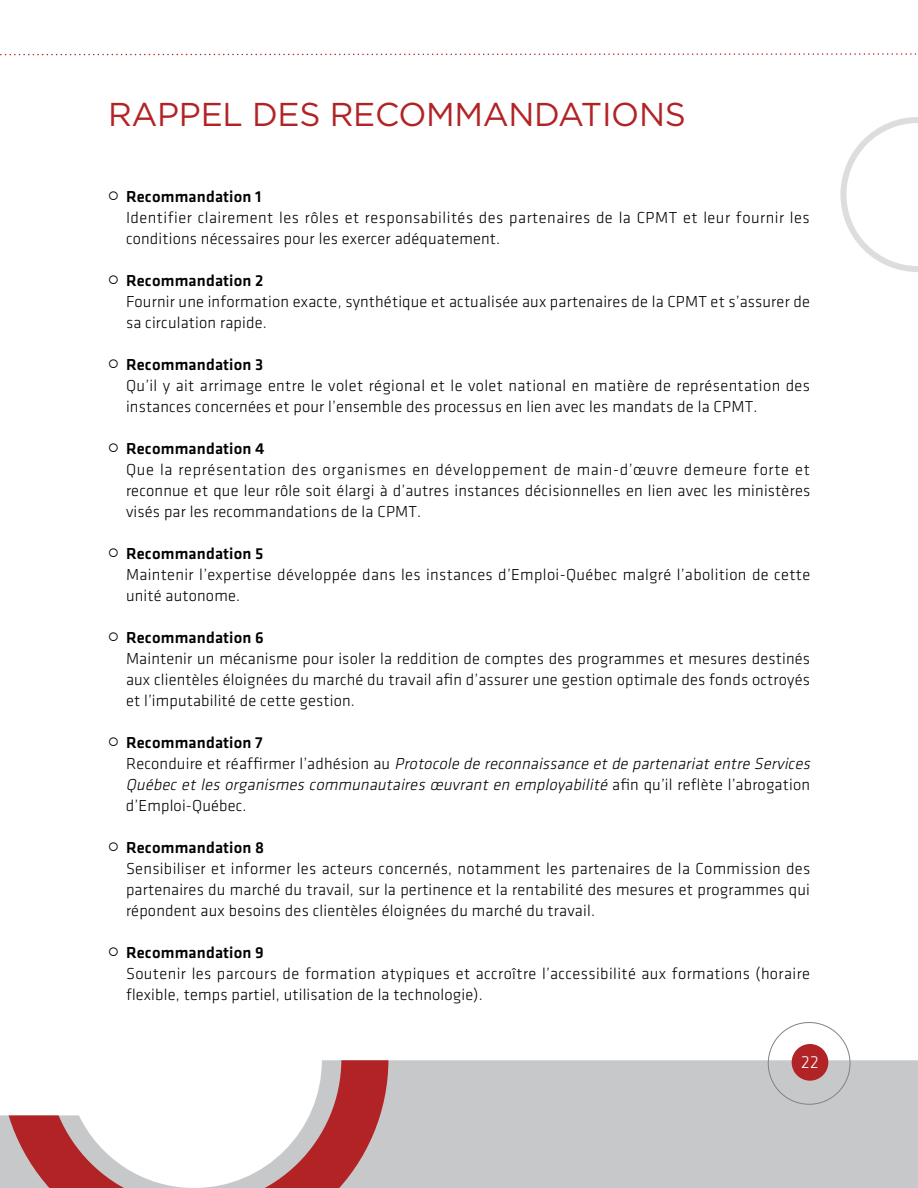
<style>
.page{position:relative;width:918px;height:1188px;background:#fff}
.page>*{position:absolute;margin:0;border:0;box-sizing:border-box;transform-origin:0 0}
.t1{font:33px "Gotham";letter-spacing:-.01em;color:#b22325}
.t2{font:300 18px "Klavika";color:#fff}
.t3{font:300 16.5px/21px "Klavika";letter-spacing:.01em;color:#000}
.t4{font:italic 300 16.5px/21px "Klavika";color:#000}
.t5{font:300 16.5px/21px "Klavika";letter-spacing:.03em;color:#000}
.s1{font-weight:500}
.s2{font-weight:500;font-style:normal}
.s3{font-style:normal}
</style>
<div class="page">
<svg style="left:840px;top:117px;width:78px;height:155px"></svg>
<div style="left:388px;top:1060px;width:530px;height:128px;background:#c7c8ca"></div>
<svg style="left:0;top:1060px;width:388px;height:128px"></svg>
<div style="left:792px;top:1044px;width:36px;height:37px;background:#b22325;border-radius:50%"></div>
<svg style="left:0;top:53px;width:917px;height:3px"></svg>
<div style="left:768px;top:1022px;width:82px;height:83px;border:1px solid #808285;border-radius:50%"></div>
<h1 class="t1" style="left:108px;top:96px;width:579px">RAPPEL DES RECOMMANDATIONS</h1>
<p class="t5" style="left:126px;top:186px;width:685px;text-indent:-18px">○ <span class="s1">Recommandation 1<br></span>Identifier clairement les rôles et responsabilités des partenaires de la CPMT et leur fournir les conditions nécessaires pour les exercer adéquatement.</p>
<p class="t3" style="left:126px;top:270px;width:686px;text-indent:-18px">○ <span class="s1">Recommandation 2<br></span>Fournir une information exacte, synthétique et actualisée aux partenaires de la CPMT et s’assurer de sa circulation rapide.</p>
<p class="t3" style="left:126px;top:354px;width:686px;text-indent:-18px">○ <span class="s1">Recommandation 3<br></span>Qu’il y ait arrimage entre le volet régional et le volet national en matière de représentation des instances concernées et pour l’ensemble des processus en lien avec les mandats de la CPMT.</p>
<p class="t3" style="left:126px;top:438px;width:686px;text-indent:-18px">○ <span class="s1">Recommandation 4<br></span>Que la représentation des organismes en développement de main-d’œuvre demeure forte et reconnue et que leur rôle soit élargi à d’autres instances décisionnelles en lien avec les ministères visés par les recommandations de la CPMT.</p>
<p class="t3" style="left:126px;top:543px;width:686px;text-indent:-18px">○ <span class="s1">Recommandation 5<br></span>Maintenir l’expertise développée dans les instances d’Emploi-Québec malgré l’abolition de cette unité autonome.</p>
<p class="t3" style="left:126px;top:627px;width:686px;text-indent:-18px">○ <span class="s1">Recommandation 6<br></span>Maintenir un mécanisme pour isoler la reddition de comptes des programmes et mesures destinés aux clientèles éloignées du marché du travail afin d’assurer une gestion optimale des fonds octroyés et l’imputabilité de cette gestion.</p>
<p class="t4" style="left:126px;top:732px;width:689px;text-indent:-18px">○ <span class="s2">Recommandation 7<br></span><span class="s3">R e c o n d u i re e t ré a ffi r m e r l ’ a d h é s i o n a u</span> Protocole de reconnaissance et de partenariat entre Services Québec et les organismes communautaires œuvrant en employabilité <span class="s3">a fi n q u ’ i l re fl è t e l ’ a b ro g a t i o n d’Emploi-Québec.</span></p>
<p class="t3" style="left:126px;top:837px;width:686px;text-indent:-18px">○ <span class="s1">Recommandation 8<br></span>Sensibiliser et informer les acteurs concernés, notamment les partenaires de la Commission des partenaires du marché du travail, sur la pertinence et la rentabilité des mesures et programmes qui répondent aux besoins des clientèles éloignées du marché du travail.</p>
<p class="t3" style="left:126px;top:942px;width:686px;text-indent:-18px">○ <span class="s1">Recommandation 9<br></span>Soutenir les parcours de formation atypiques et accroître l’accessibilité aux formations (horaire flexible, temps partiel, utilisation de la technologie).</p>
<p class="t2" style="left:801px;top:1052px;width:19px">22</p>
</div>
